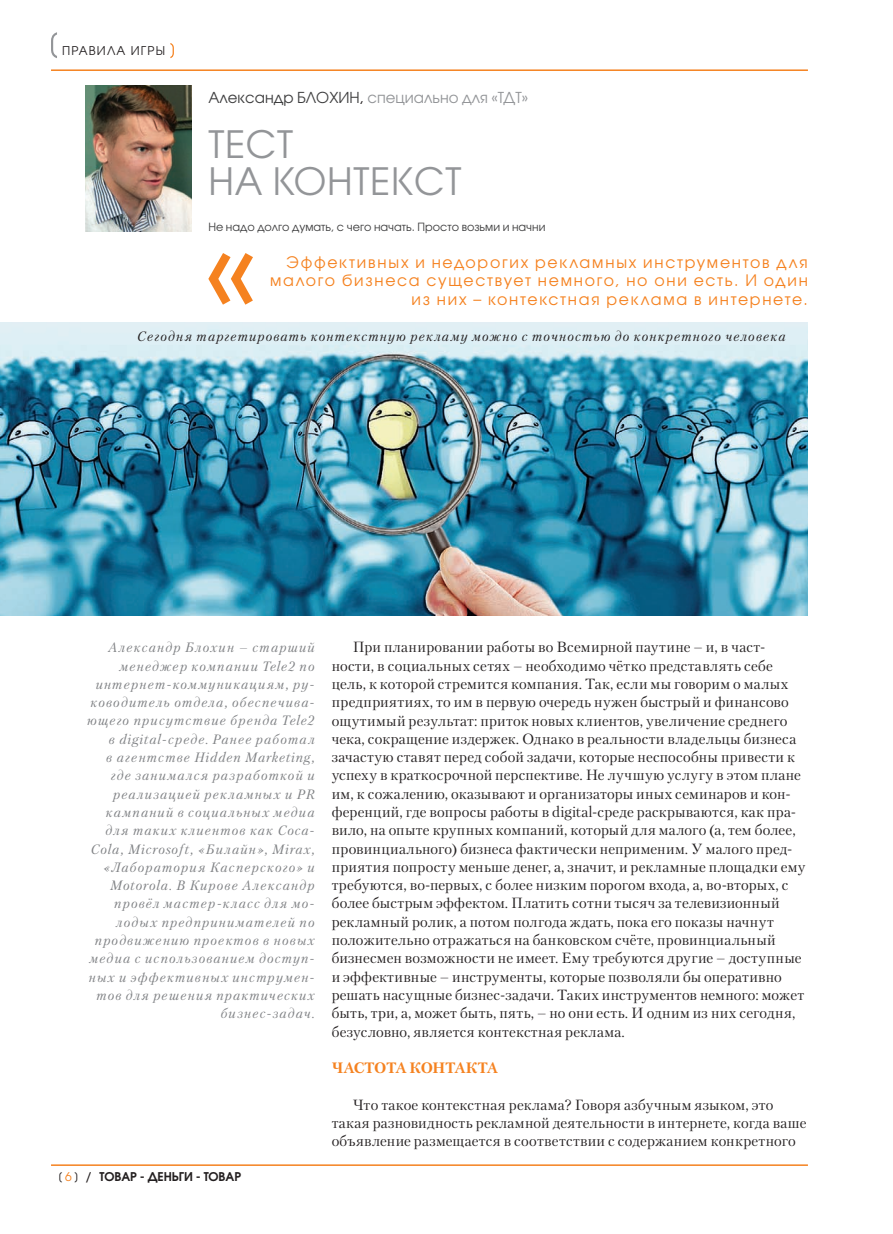
<style>
.page{position:relative;width:893px;height:1234px;background:#fff}
.page>*{position:absolute;margin:0;border:0;box-sizing:border-box;transform-origin:0 0}
.t1{font:37.5px/36.6px "Avant Garde Gothic C";letter-spacing:.02em;color:#939598}
.t2{font:15.75px/18.3px "Avant Garde Gothic C";letter-spacing:.11em;color:#f58220;text-align:right}
.t3{font:15px "Avant Garde Gothic C";color:#939598}
.t4{font:700 15px "Petersburg C";letter-spacing:-.005em;color:#f58220}
.t5{font:14.7px/18.3px "Petersburg C";letter-spacing:.02em;color:#231f20}
.t6{font:italic 13.5px/18.3px "Petersburg C";letter-spacing:.09em;color:#808285;text-align:right}
.t7{font:italic 13.5px "Petersburg C";letter-spacing:.09em;color:#231f20}
.t8{font:600 12px "Avant Garde Gothic C";color:#231f20}
.t9{font:12px "Avant Garde Gothic C";letter-spacing:.1em;color:#231f20}
.t10{font:11.25px "Avant Garde Gothic C";color:#3e3e3f}
.s1{color:#3e3e3f}
.s2{color:#231f20}
.s3{font-weight:400}
.s4{font-weight:400;color:#f58220}
</style>
<div class="page">
<hr style="left:51px;top:69px;width:757px;height:2px;background:#f58220">
<hr style="left:51px;top:1164px;width:757px;height:1px;background:#f58220">
<img style="left:0;top:323px;width:808px;height:292px">
<svg style="left:51px;top:32px;width:6px;height:26px"></svg>
<svg style="left:170px;top:43px;width:4px;height:15px"></svg>
<img style="left:85px;top:85px;width:106px;height:146px">
<svg style="left:208px;top:253px;width:45px;height:51px"></svg>
<p class="t9" style="left:62px;top:44px;width:104px">ПРАВИЛА ИГРЫ</p>
<p class="t3" style="left:208px;top:89px;width:321px"><span class="s1">Александр БЛОХИН</span><span class="s2">,</span> специально для «ТДТ»</p>
<h1 class="t1" style="left:208px;top:126px;width:255px">ТЕСТ<br>НА КОНТЕКСТ</h1>
<p class="t10" style="left:208px;top:221px;width:339px">Не надо долго думать, с чего начать. Просто возьми и начни</p>
<p class="t2" style="left:270px;top:253px;width:539px">Эффективных и недорогих рекламных инструментов для малого бизнеса существует немного, но они есть. И один из них – контекстная реклама в интернете.</p>
<p class="t7" style="left:137px;top:328px;width:650px">Сегодня таргетировать контекстную рекламу можно с точностью до конкретного человека</p>
<p class="t6" style="left:87px;top:638px;width:229px">Александр Блохин – старший менеджер компании Tele2 по интернет-коммуникациям, ру&shy;ководитель отдела, обеспечива&shy;ющего присутствие бренда Tele2 в digital-среде. Ранее работал<br>в агентстве Hidden Marketing, где занимался разработкой и реализацией рекламных и PR кампаний в социальных медиа для таких клиентов как Coca-<br>Cola, Microsoft, «Билайн», Mirax, «Лаборатория Касперского» и<br>Motorola. В Кирове Александр провёл мастер-класс для мо&shy;лодых предпринимателей по продвижению проектов в новых медиа с использованием доступ&shy;ных и эффективных инструмен&shy;тов для решения практических бизнес-задач.</p>
<p class="t8" style="left:58px;top:1168px;width:184px"><span class="s3">[</span> <span class="s4">6</span> <span class="s3">]</span> / ТОВАР - ДЕНЬГИ - ТОВАР</p>
<p class="t5" style="left:332px;top:637px;width:476px;text-indent:21px">При планировании работы во Всемирной паутине – и, в част&shy;ности, в социальных сетях – необходимо чётко представлять себе цель, к которой стремится компания. Так, если мы говорим о малых предприятиях, то им в первую очередь нужен быстрый и финансово ощутимый результат: приток новых клиентов, увеличение среднего чека, сокращение издержек. Однако в реальности владельцы бизнеса зачастую ставят перед собой задачи, которые неспособны привести к успеху в краткосрочной перспективе. Не лучшую услугу в этом плане им, к сожалению, оказывают и организаторы иных семинаров и кон&shy;ференций, где вопросы работы в digital-среде раскрываются, как пра&shy;вило, на опыте крупных компаний, который для малого (а, тем более, провинциального) бизнеса фактически неприменим. У малого пред&shy;приятия попросту меньше денег, а, значит, и рекламные площадки ему требуются, во-первых, с более низким порогом входа, а, во-вторых, с более быстрым эффектом. Платить сотни тысяч за телевизионный рекламный ролик, а потом полгода ждать, пока его показы начнут положительно отражаться на банковском счёте, провинциальный бизнесмен возможности не имеет. Ему требуются другие – доступные и эффективные – инструменты, которые позволяли бы оперативно решать насущные бизнес-задачи. Таких инструментов немного: может быть, три, а, может быть, пять, – но они есть. И одним из них сегодня, безусловно, является контекстная реклама.</p>
<p class="t4" style="left:332px;top:1058px;width:168px">ЧАСТОТА КОНТАКТА</p>
<p class="t5" style="left:332px;top:1094px;width:476px;text-indent:21px">Что такое контекстная реклама? Говоря азбучным языком, это такая разновидность рекламной деятельности в интернете, когда ваше объявление размещается в соответствии с содержанием конкретного</p>
</div>
